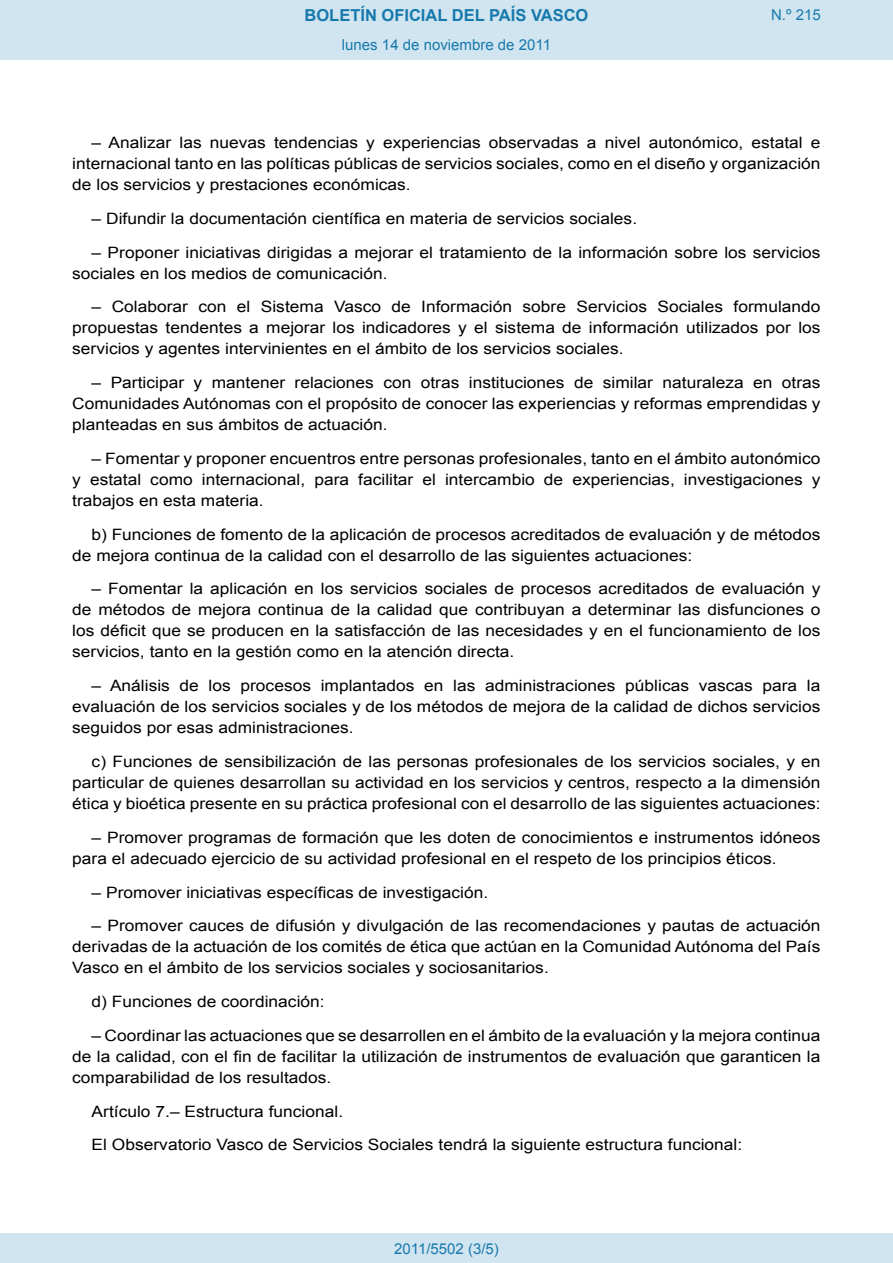
<style>
.page{position:relative;width:893px;height:1263px;background:#fff}
.page>*{position:absolute;margin:0;border:0;box-sizing:border-box;transform-origin:0 0}
.t1{font:700 16.5px "Arial";color:#1879ad}
.BOPVDetalle{font:15.6px/21px "Arial";color:#000;text-align:justify;scale:1.11 1}
.Paginacion_Centro{font:15px "Arial";color:#1879ad}
</style>
<div class="page">
<div style="left:0;top:0;width:893px;height:60px;background:#d0e5f0"></div>
<div style="left:0;top:1233px;width:893px;height:30px;background:#d0e5f0"></div>
<p class="t1" style="left:305px;top:4px;width:285px">BOLETÍN OFICIAL DEL PAÍS VASCO</p>
<p class="Paginacion_Centro" style="left:342px;top:35px;width:211px">lunes 14 de noviembre de 2011</p>
<p class="Paginacion_Centro" style="left:771px;top:5px;width:51px">N.º 215</p>
<p class="BOPVDetalle" style="left:72px;top:132px;width:676px;text-indent:19px">– Analizar las nuevas tendencias y experiencias observadas a nivel autonómico, estatal e internacional tanto en las políticas públicas de servicios sociales, como en el diseño y organización de los servicios y prestaciones económicas.</p>
<p class="BOPVDetalle" style="left:92px;top:208px;width:493px">– Difundir la documentación científica en materia de servicios sociales.</p>
<p class="BOPVDetalle" style="left:72px;top:242px;width:676px;text-indent:19px">– Proponer iniciativas dirigidas a mejorar el tratamiento de la información sobre los servicios sociales en los medios de comunicación.</p>
<p class="BOPVDetalle" style="left:72px;top:297px;width:676px;text-indent:19px">– Colaborar con el Sistema Vasco de Información sobre Servicios Sociales formulando propuestas tendentes a mejorar los indicadores y el sistema de información utilizados por los servicios y agentes intervinientes en el ámbito de los servicios sociales.</p>
<p class="BOPVDetalle" style="left:72px;top:372px;width:676px;text-indent:19px">– Participar y mantener relaciones con otras instituciones de similar naturaleza en otras Comunidades Autónomas con el propósito de conocer las experiencias y reformas emprendidas y planteadas en sus ámbitos de actuación.</p>
<p class="BOPVDetalle" style="left:72px;top:448px;width:676px;text-indent:19px">– Fomentar y proponer encuentros entre personas profesionales, tanto en el ámbito autonómico y estatal como internacional, para facilitar el intercambio de experiencias, investigaciones y trabajos en esta materia.</p>
<p class="BOPVDetalle" style="left:72px;top:524px;width:676px;text-indent:19px">b) Funciones de fomento de la aplicación de procesos acreditados de evaluación y de métodos de mejora continua de la calidad con el desarrollo de las siguientes actuaciones:</p>
<p class="BOPVDetalle" style="left:72px;top:579px;width:676px;text-indent:19px">– Fomentar la aplicación en los servicios sociales de procesos acreditados de evaluación y de métodos de mejora continua de la calidad que contribuyan a determinar las disfunciones o los déficit que se producen en la satisfacción de las necesidades y en el funcionamiento de los servicios, tanto en la gestión como en la atención directa.</p>
<p class="BOPVDetalle" style="left:72px;top:675px;width:676px;text-indent:19px">– Análisis de los procesos implantados en las administraciones públicas vascas para la evaluación de los servicios sociales y de los métodos de mejora de la calidad de dichos servicios seguidos por esas administraciones.</p>
<p class="BOPVDetalle" style="left:72px;top:751px;width:676px;text-indent:19px">c) Funciones de sensibilización de las personas profesionales de los servicios sociales, y en particular de quienes desarrollan su actividad en los servicios y centros, respecto a la dimensión ética y bioética presente en su práctica profesional con el desarrollo de las siguientes actuaciones:</p>
<p class="BOPVDetalle" style="left:72px;top:827px;width:676px;text-indent:19px">– Promover programas de formación que les doten de conocimientos e instrumentos idóneos para el adecuado ejercicio de su actividad profesional en el respeto de los principios éticos.</p>
<p class="BOPVDetalle" style="left:92px;top:882px;width:359px">– Promover iniciativas específicas de investigación.</p>
<p class="BOPVDetalle" style="left:72px;top:915px;width:676px;text-indent:19px">– Promover cauces de difusión y divulgación de las recomendaciones y pautas de actuación derivadas de la actuación de los comités de ética que actúan en la Comunidad Autónoma del País Vasco en el ámbito de los servicios sociales y sociosanitarios.</p>
<p class="BOPVDetalle" style="left:92px;top:991px;width:211px">d) Funciones de coordinación:</p>
<p class="BOPVDetalle" style="left:72px;top:1025px;width:676px;text-indent:19px">– Coordinar las actuaciones que se desarrollen en el ámbito de la evaluación y la mejora continua de la calidad, con el fin de facilitar la utilización de instrumentos de evaluación que garanticen la comparabilidad de los resultados.</p>
<p class="BOPVDetalle" style="left:92px;top:1101px;width:228px">Artículo 7.– Estructura funcional.</p>
<p class="BOPVDetalle" style="left:92px;top:1134px;width:588px">El Observatorio Vasco de Servicios Sociales tendrá la siguiente estructura funcional:</p>
<p class="Paginacion_Centro" style="left:394px;top:1238px;width:106px">2011/5502 (3/5)</p>
</div>
